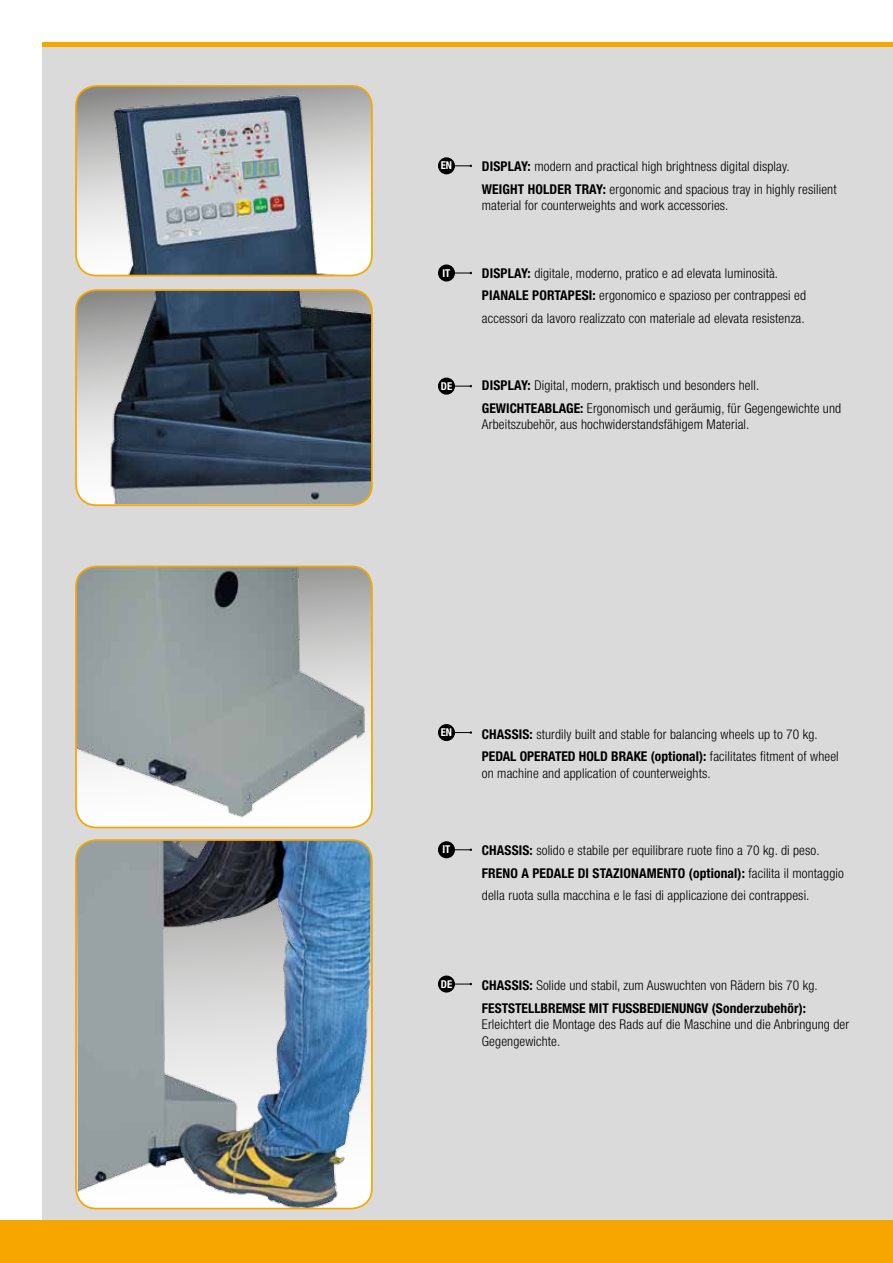
<style>
.page{position:relative;width:893px;height:1263px;background:#fff}
.page>*{position:absolute;margin:0;border:0;box-sizing:border-box;transform-origin:0 0}
.t1{font:300 condensed 13.5px/22.5px "Helvetica Neue LT Std";letter-spacing:.01em;color:#000}
.t2{font:700 condensed 13.5px/22.5px "Helvetica Neue LT Std";color:#000}
.t3{font:700 condensed 10.8px "Helvetica Neue LT Std";color:#fff}
.s1{font-weight:700}
.s2{font-weight:300}
</style>
<div class="page">
<div style="left:43px;top:42px;width:850px;height:1178px;background:#dadada"></div>
<div style="left:0;top:1220px;width:893px;height:43px;background:#f7a600"></div>
<div style="left:43px;top:42px;width:850px;height:5px;background:#f7a600"></div>
<img style="left:78px;top:840px;width:292px;height:368px">
<div style="left:75px;top:839px;width:298px;height:370px;border:2px solid #f7a600;border-radius:21px"></div>
<img style="left:76px;top:566px;width:296px;height:261px">
<div style="left:75px;top:566px;width:298px;height:262px;border:2px solid #f7a600;border-radius:21px"></div>
<img style="left:76px;top:290px;width:296px;height:214px">
<div style="left:75px;top:289px;width:298px;height:217px;border:2px solid #f7a600;border-radius:21px"></div>
<img style="left:76px;top:86px;width:296px;height:190px">
<div style="left:75px;top:85px;width:298px;height:191px;border:2px solid #f7a600;border-radius:21px"></div>
<svg style="left:455px;top:165px;width:17px;height:2px"></svg>
<div style="left:438px;top:157px;width:17px;height:17px;background:#000;border-radius:50%"></div>
<svg style="left:455px;top:731px;width:17px;height:3px"></svg>
<div style="left:438px;top:724px;width:17px;height:17px;background:#000;border-radius:50%"></div>
<svg style="left:455px;top:272px;width:17px;height:2px"></svg>
<div style="left:438px;top:264px;width:17px;height:17px;background:#000;border-radius:50%"></div>
<svg style="left:455px;top:848px;width:17px;height:3px"></svg>
<div style="left:438px;top:841px;width:17px;height:17px;background:#000;border-radius:50%"></div>
<svg style="left:455px;top:385px;width:17px;height:2px"></svg>
<div style="left:438px;top:378px;width:17px;height:17px;background:#000;border-radius:50%"></div>
<svg style="left:455px;top:983px;width:17px;height:2px"></svg>
<div style="left:438px;top:975px;width:17px;height:17px;background:#000;border-radius:50%"></div>
<p class="t3" style="left:441px;top:159px;width:13px">EN</p>
<p class="t1" style="left:482px;top:155px;width:356px"><span class="s1">DISPLAY:</span> modern and practical high brightness digital display.<br><span class="s1">WEIGHT HOLDER TRAY:</span> ergonomic and spacious tray in highly resilient</p>
<p class="t1" style="left:482px;top:194px;width:248px">material for counterweights and work accessories.</p>
<p class="t3" style="left:442px;top:266px;width:9px">IT</p>
<p class="t1" style="left:482px;top:262px;width:326px"><span class="s1">DISPLAY:</span> digitale, moderno, pratico e ad elevata luminosità.<br><span class="s1">PIANALE PORTAPESI:</span> ergonomico e spazioso per contrappesi ed accessori da lavoro realizzato con materiale ad elevata resistenza.</p>
<p class="t3" style="left:441px;top:379px;width:13px">DE</p>
<p class="t1" style="left:482px;top:374px;width:361px"><span class="s1">DISPLAY:</span> Digital, modern, praktisch und besonders hell.<br><span class="s1">GEWICHTEABLAGE:</span> Ergonomisch und geräumig, für Gegengewichte und</p>
<p class="t1" style="left:482px;top:413px;width:269px">Arbeitszubehör, aus hochwiderstandsfähigem Material.</p>
<p class="t3" style="left:441px;top:726px;width:13px">EN</p>
<p class="t3" style="left:442px;top:843px;width:9px">IT</p>
<p class="t1" style="left:482px;top:723px;width:358px"><span class="s1">CHASSIS:</span> sturdily built and stable for balancing wheels up to 70 kg.<br><span class="s1">PEDAL OPERATED HOLD BRAKE (optional):</span> facilitates fitment of wheel</p>
<p class="t1" style="left:482px;top:762px;width:230px">on machine and application of counterweights.</p>
<p class="t1" style="left:482px;top:839px;width:363px"><span class="s1">CHASSIS:</span> solido e stabile per equilibrare ruote fino a 70 kg. di peso.<br><span class="s1">FRENO A PEDALE DI STAZIONAMENTO (optional):</span> facilita il montaggio della ruota sulla macchina e le fasi di applicazione dei contrappesi.</p>
<p class="t3" style="left:441px;top:977px;width:13px">DE</p>
<p class="t2" style="left:482px;top:974px;width:337px">CHASSIS: <span class="s2">Solide und stabil, zum Auswuchten von Rädern bis 70 kg.<br></span>FESTSTELLBREMSE MIT FUSSBEDIENUNGv (Sonderzubehör):</p>
<p class="t1" style="left:482px;top:1016px;width:369px;line-height:16.5px">Erleichtert die Montage des Rads auf die Maschine und die Anbringung der<br>Gegengewichte.</p>
</div>
